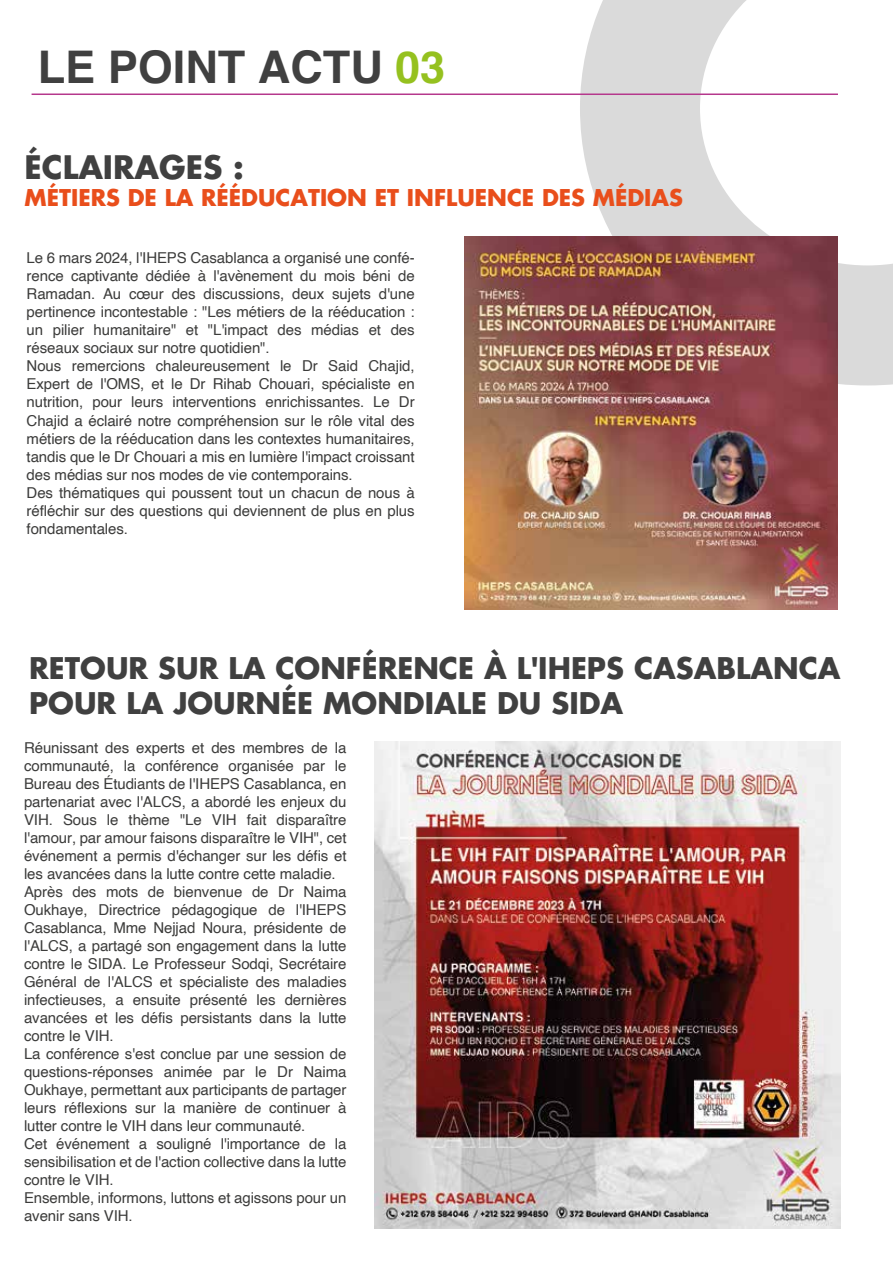
<style>
.page{position:relative;width:893px;height:1263px;background:#fff}
.page>*{position:absolute;margin:0;border:0;box-sizing:border-box;transform-origin:0 0}
.t1{font:700 45px "Helvetica";color:#404040}
.t2{font:700 31.5px "Futura LT Pro";color:#404040}
.t3{font:700 29.1px/34.8px "Futura LT Pro";color:#404040}
.t4{font:700 22.5px "Futura LT Pro";color:#e94e1b}
.t5{font:15px/18px "Helvetica";letter-spacing:-.005em;color:#3c3c3b}
.s1{color:#95c11f}
</style>
<div class="page">
<svg style="left:580px;top:0;width:313px;height:385px"></svg>
<hr style="left:32px;top:94px;width:806px;height:1px;background:#b5378c">
<img style="left:374px;top:742px;width:467px;height:486px">
<img style="left:464px;top:237px;width:373px;height:373px">
<h1 class="t1" style="left:38px;top:40px;width:409px">LE POINT ACTU <span class="s1">03</span></h1>
<h2 class="t2" style="left:25px;top:143px;width:221px">ÉCLAIRAGES :</h2>
<h3 class="t4" style="left:25px;top:181px;width:660px">MÉTIERS DE LA RÉÉDUCATION ET INFLUENCE DES MÉDIAS</h3>
<p class="t5" style="left:27px;top:250px;width:390px">Le 6 mars 2024, l'IHEPS Casablanca a organisé une confé&shy;rence captivante dédiée à l'avènement du mois béni de Ramadan. Au cœur des discussions, deux sujets d'une pertinence incontestable : "Les métiers de la rééducation : un pilier humanitaire" et "L'impact des médias et des réseaux sociaux sur notre quotidien".<br>Nous remercions chaleureusement le Dr Said Chajid, Expert de l'OMS, et le Dr Rihab Chouari, spécialiste en nutrition, pour leurs interventions enrichissantes. Le Dr Chajid a éclairé notre compréhension sur le rôle vital des métiers de la rééducation dans les contextes humanitaires, tandis que le Dr Chouari a mis en lumière l'impact croissant des médias sur nos modes de vie contemporains.<br>Des thématiques qui poussent tout un chacun de nous à réfléchir sur des questions qui deviennent de plus en plus fondamentales.</p>
<h3 class="t3" style="left:29px;top:650px;width:813px">RETOUR SUR LA CONFÉRENCE À L'IHEPS CASABLANCA<br>POUR LA JOURNÉE MONDIALE DU SIDA</h3>
<p class="t5" style="left:24px;top:739px;width:324px">Réunissant des experts et des membres de la communauté, la conférence organisée par le Bureau des Étudiants de l'IHEPS Casablanca, en partenariat avec l'ALCS, a abordé les enjeux du VIH. Sous le thème "Le VIH fait disparaître l'amour, par amour faisons disparaître le VIH", cet événement a permis d'échanger sur les défis et les avancées dans la lutte contre cette maladie.<br>Après des mots de bienvenue de Dr Naima Oukhaye, Directrice pédagogique de l'IHEPS Casablanca, Mme Nejjad Noura, présidente de l'ALCS, a partagé son engagement dans la lutte contre le SIDA. Le Professeur Sodqi, Secrétaire Général de l'ALCS et spécialiste des maladies infectieuses, a ensuite présenté les dernières avancées et les défis persistants dans la lutte contre le VIH.<br>La conférence s'est conclue par une session de questions-réponses animée par le Dr Naima Oukhaye, permettant aux participants de partager leurs réflexions sur la manière de continuer à lutter contre le VIH dans leur communauté.<br>Cet événement a souligné l'importance de la sensibilisation et de l'action collective dans la lutte contre le VIH.<br>Ensemble, informons, luttons et agissons pour un avenir sans VIH.</p>
</div>
